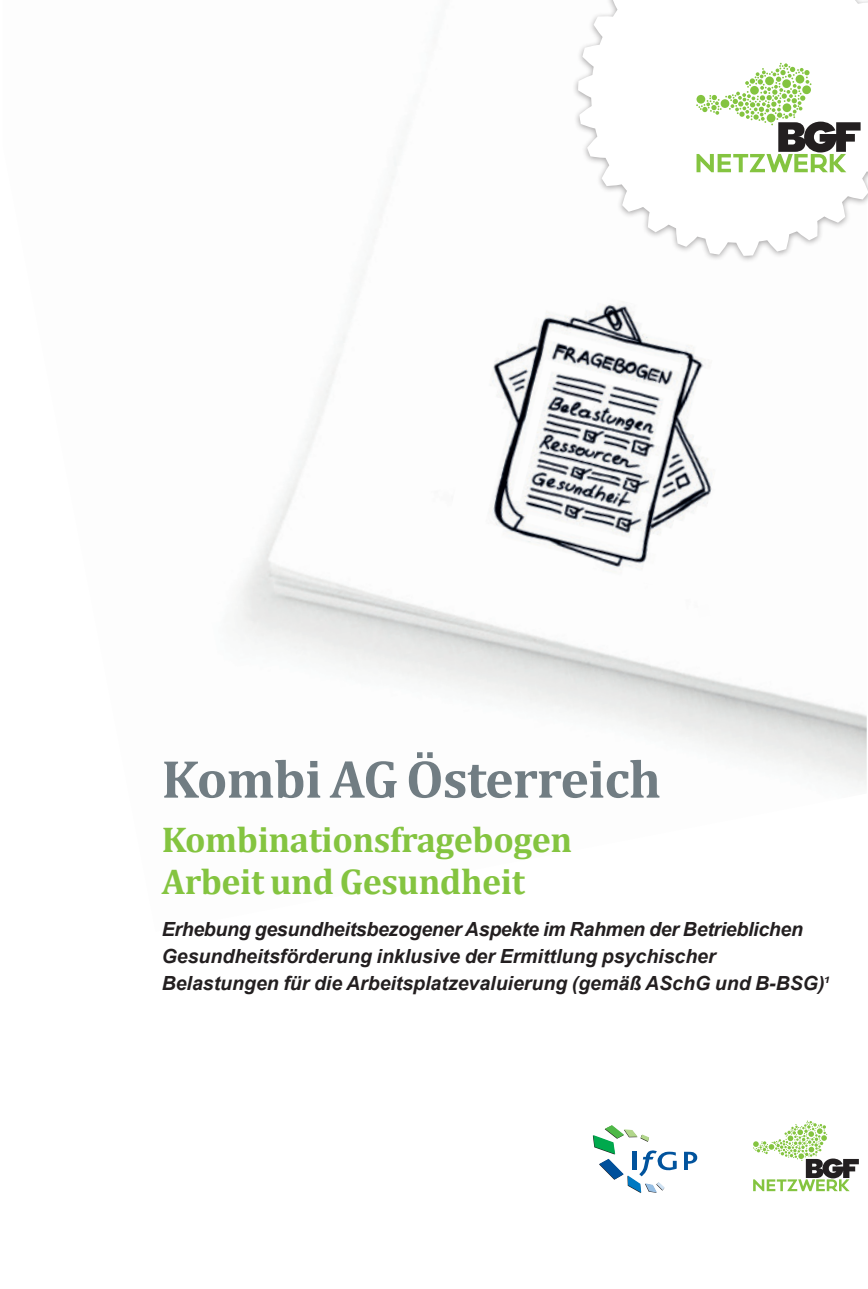
<style>
.page{position:relative;width:868px;height:1289px;background:#fff}
.page>*{position:absolute;margin:0;border:0;box-sizing:border-box;transform-origin:0 0}
.t1{font:700 54px "Cambria";letter-spacing:-.015em;color:#717d83}
.t2{font:700 36px/42px "Cambria";letter-spacing:-.01em;color:#84c440}
.t3{font:italic 700 19.5px/27px "Arial";color:#231f20}
</style>
<div class="page">
<svg style="left:578px;top:0;width:289px;height:256px"></svg>
<img style="left:444px;top:299px;width:272px;height:290px">
<svg style="left:696px;top:63px;width:164px;height:109px"></svg>
<svg style="left:684px;top:1151px;width:13px;height:18px"></svg>
<svg style="left:592px;top:1125px;width:84px;height:68px"></svg>
<svg style="left:753px;top:1120px;width:105px;height:71px"></svg>
<h1 class="t1" style="left:162px;top:752px;width:501px">Kombi AG Österreich</h1>
<h2 class="t2" style="left:162px;top:820px;width:412px">Kombinationsfragebogen<br>Arbeit und Gesundheit</h2>
<p class="t3" style="left:162px;top:917px;width:669px">Erhebung gesundheitsbezogener Aspekte im Rahmen der Betrieblichen<br>Gesundheitsförderung inklusive der Ermittlung psychischer<br>Belastungen für die Arbeitsplatzevaluierung (gemäß ASchG und B-BSG)<sup>1</sup></p>
</div>
